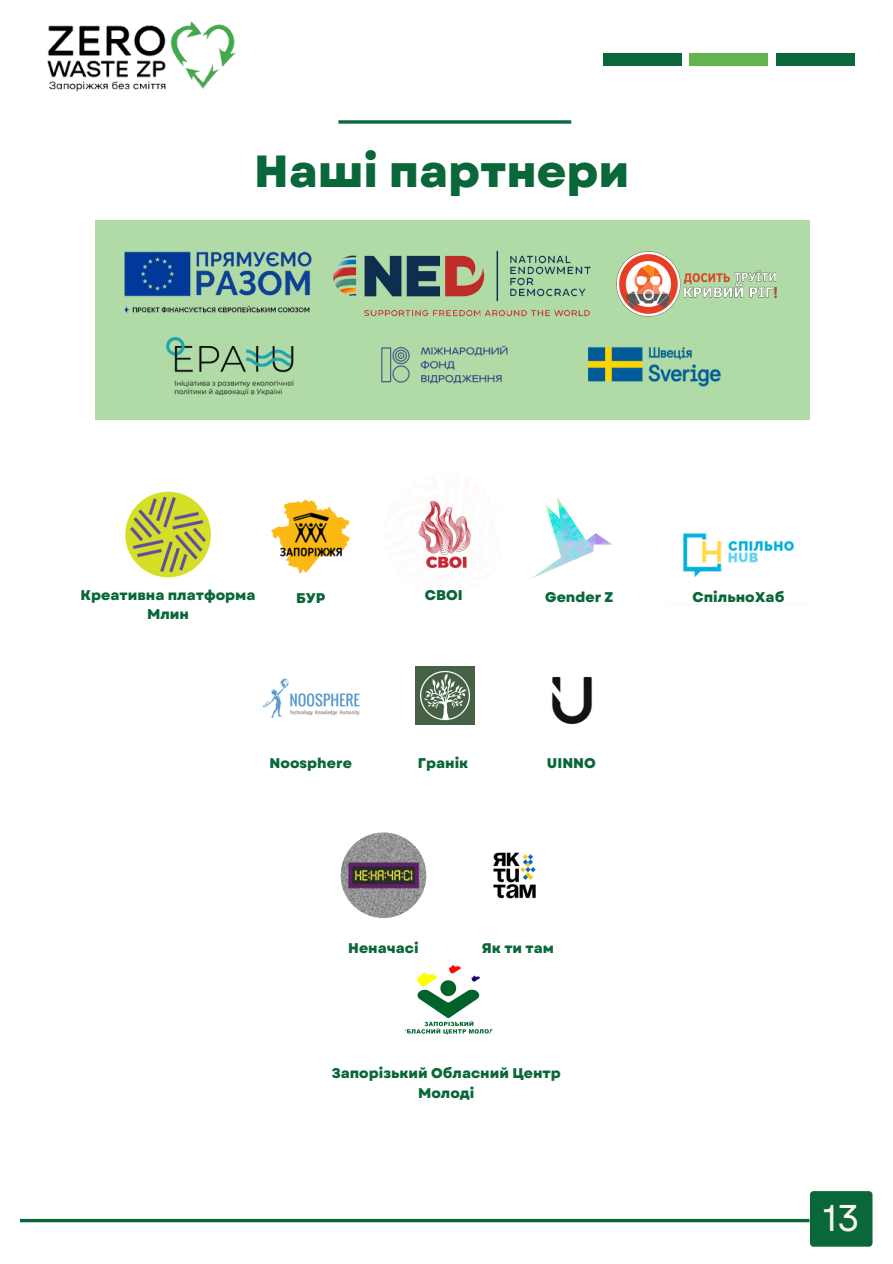
<style>
.page{position:relative;width:893px;height:1264px;background:#fff}
.page>*{position:absolute;margin:0;border:0;box-sizing:border-box;transform-origin:0 0}
.t1{font:800 45px "Garet";color:#09673a}
.t2{font:37.2px "Garet";color:#faf5ee}
.t3{font:800 14.1px/18.8px "Garet";color:#09673a;text-align:center}
.t4{font:800 13.95px/19.5px "Garet";color:#09673a;text-align:center}
</style>
<div class="page">
<div style="left:603px;top:53px;width:78px;height:12px;background:#09673a"></div>
<div style="left:689px;top:53px;width:79px;height:12px;background:#62b54e"></div>
<div style="left:776px;top:53px;width:78px;height:12px;background:#09673a"></div>
<svg style="left:338px;top:120px;width:233px;height:4px"></svg>
<div style="left:809px;top:1191px;width:63px;height:55px;background:#09673a;border-radius:4px"></div>
<svg style="left:20px;top:1218px;width:789px;height:4px;background:#418967"></svg>
<img style="left:396px;top:948px;width:105px;height:105px;border-radius:50%">
<div style="left:96px;top:220px;width:713px;height:200px;background:#b0daa6"></div>
<img style="left:125px;top:491px;width:86px;height:86px;border-radius:50%">
<img style="left:268px;top:491px;width:85px;height:86px;border-radius:50%">
<img style="left:383px;top:473px;width:123px;height:122px;border-radius:50%">
<img style="left:514px;top:481px;width:115px;height:114px;border-radius:50%">
<img style="left:653px;top:470px;width:170px;height:170px;border-radius:50%">
<img style="left:415px;top:666px;width:59px;height:59px">
<img style="left:552px;top:676px;width:40px;height:49px">
<img style="left:262px;top:678px;width:98px;height:40px">
<img style="left:47px;top:21px;width:189px;height:71px">
<img style="left:340px;top:832px;width:86px;height:86px;border-radius:50%">
<img style="left:471px;top:832px;width:86px;height:86px;border-radius:50%">
<img style="left:616px;top:251px;width:161px;height:58px">
<img style="left:124px;top:251px;width:188px;height:58px">
<img style="left:333px;top:250px;width:258px;height:52px">
<img style="left:124px;top:309px;width:597px;height:87px">
<p class="t1" style="left:254px;top:138px;width:377px">Наші партнери</p>
<p class="t3" style="left:81px;top:586px;width:176px">Креативна платформа<br>Млин</p>
<p class="t3" style="left:296px;top:588px;width:31px">БУР</p>
<p class="t3" style="left:425px;top:586px;width:39px">СВОІ</p>
<p class="t3" style="left:545px;top:587px;width:70px">Gender Z</p>
<p class="t3" style="left:692px;top:587px;width:93px">СпільноХаб</p>
<p class="t3" style="left:269px;top:753px;width:84px">Noosphere</p>
<p class="t3" style="left:418px;top:753px;width:52px">Гранік</p>
<p class="t3" style="left:547px;top:753px;width:50px">UINNO</p>
<p class="t4" style="left:348px;top:938px;width:72px">Неначасі</p>
<p class="t4" style="left:482px;top:938px;width:74px">Як ти там</p>
<p class="t4" style="left:332px;top:1063px;width:230px">Запорізький Обласний Центр<br>Молоді</p>
<p class="t2" style="left:822px;top:1190px;width:38px">13</p>
</div>
